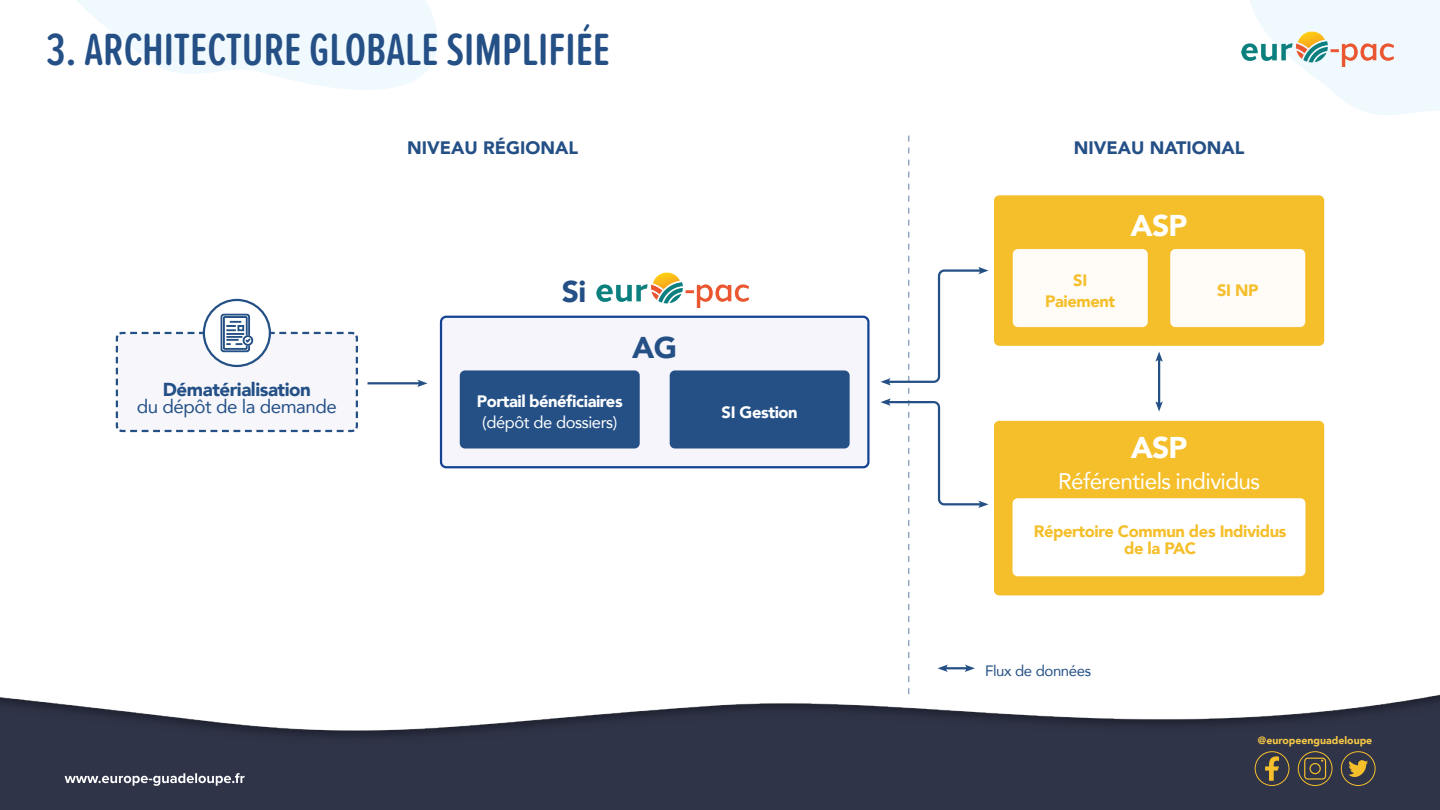
<style>
.page{position:relative;width:1440px;height:810px;background:#fff}
.page>*{position:absolute;margin:0;border:0;box-sizing:border-box;transform-origin:0 0}
.TITRE_GAUCHE{font:600 46.88px "Proxima Soft Ex Cn";color:#245086}
.TITRE_GAUCHE-2{font:900 30px "Avenir";letter-spacing:-.025em;color:#fff}
.TITRE_GAUCHE-3{font:900 30px "Avenir";color:#245086}
.TITRE_GAUCHE-4{font:22.5px "Avenir";letter-spacing:-.025em;color:#fff}
.TITRE_GAUCHE-5{font:18.75px/17.2px "Avenir";letter-spacing:-.025em;color:#245086;text-align:center}
.t1{font:900 18px "Avenir";color:#245086}
.TITRE_GAUCHE-6{font:900 16.5px/17.2px "Avenir";letter-spacing:-.025em;color:#f5bf2b;text-align:center}
.TITRE_GAUCHE-7{font:900 16.5px "Avenir";letter-spacing:-.025em;color:#fff}
.TITRE_GAUCHE-8{font:16.5px "Avenir";letter-spacing:-.025em;color:#fff}
.TITRE_GAUCHE-9{font:15px "Avenir";letter-spacing:-.025em;color:#245086}
.t2{font:900 10.5px "Avenir";color:#f7c845}
.s1{font-weight:900}
</style>
<div class="page">
<svg style="left:1250px;top:0;width:190px;height:115px;fill:#f0f9fd"></svg>
<img style="left:1241px;top:28px;width:152px;height:39px">
<svg style="left:115px;top:313px;width:243px;height:120px"></svg>
<div style="left:203px;top:299px;width:68px;height:68px;border:2px solid #245086;border-radius:50%"></div>
<div style="left:441px;top:317px;width:427px;height:150px;background:#f5f5fb;border-radius:5px"></div>
<div style="left:440px;top:316px;width:430px;height:152px;border:2px solid #134392;border-radius:5px"></div>
<img style="left:596px;top:272px;width:152px;height:36px">
<div style="left:460px;top:370px;width:180px;height:79px;background:#245086;border-radius:5px"></div>
<div style="left:670px;top:370px;width:180px;height:79px;background:#245086;border-radius:5px"></div>
<hr style="left:368px;top:382px;width:53px;height:2px;background:#245086">
<svg style="left:417px;top:380px;width:11px;height:7px"></svg>
<div style="left:994px;top:195px;width:330px;height:151px;background:#f5bf2b;border-radius:5px"></div>
<div style="left:994px;top:421px;width:330px;height:174px;background:#f5bf2b;border-radius:5px"></div>
<div style="left:1013px;top:249px;width:135px;height:78px;background:#fffcf7;border-radius:5px"></div>
<div style="left:1013px;top:498px;width:292px;height:78px;background:#fff;border-radius:5px"></div>
<div style="left:1170px;top:249px;width:135px;height:78px;background:#fffcf7;border-radius:5px"></div>
<hr style="left:1158px;top:358px;width:2px;height:47px;background:#245086">
<svg style="left:1155px;top:352px;width:8px;height:10px"></svg>
<svg style="left:1155px;top:401px;width:8px;height:11px"></svg>
<svg style="left:77px;top:0;width:360px;height:90px;fill:#f0f9fd"></svg>
<svg style="left:881px;top:136px;width:108px;height:558px"></svg>
<img style="left:0;top:694px;width:1440px;height:116px">
<svg style="left:65px;top:773px;width:180px;height:13px"></svg>
<div style="left:1255px;top:751px;width:34px;height:35px;border:1px solid #f5bf2b;border-radius:17px"></div>
<svg style="left:1265px;top:756px;width:14px;height:25px"></svg>
<div style="left:1298px;top:751px;width:34px;height:35px;border:1px solid #f5bf2b;border-radius:17px"></div>
<svg style="left:1304px;top:758px;width:22px;height:22px"></svg>
<div style="left:1341px;top:751px;width:35px;height:35px;border:1px solid #f5bf2b;border-radius:17px"></div>
<svg style="left:1349px;top:759px;width:19px;height:22px"></svg>
<p class="TITRE_GAUCHE" style="left:47px;top:15px;width:565px">3. ARCHITECTURE GLOBALE SIMPLIFIÉE</p>
<p class="t1" style="left:407px;top:132px;width:173px">NIVEAU RÉGIONAL</p>
<p class="TITRE_GAUCHE-5" style="left:137px;top:381px;width:201px"><span class="s1">Dématérialisation<br></span>du dépôt de la demande</p>
<p class="TITRE_GAUCHE-3" style="left:562px;top:266px;width:26px">Si</p>
<p class="TITRE_GAUCHE-3" style="left:632px;top:322px;width:46px">AG</p>
<p class="TITRE_GAUCHE-7" style="left:477px;top:387px;width:147px">Portail bénéficiaires</p>
<p class="TITRE_GAUCHE-8" style="left:482px;top:410px;width:137px">(dépôt de dossiers)</p>
<p class="TITRE_GAUCHE-7" style="left:722px;top:398px;width:78px">SI Gestion</p>
<p class="t1" style="left:1074px;top:132px;width:172px">NIVEAU NATIONAL</p>
<p class="TITRE_GAUCHE-6" style="left:1073px;top:271px;width:15px">SI</p>
<p class="TITRE_GAUCHE-6" style="left:1045px;top:292px;width:72px">Paiement</p>
<p class="TITRE_GAUCHE-2" style="left:1131px;top:200px;width:58px">ASP</p>
<p class="TITRE_GAUCHE-6" style="left:1217px;top:282px;width:43px">SI NP</p>
<p class="TITRE_GAUCHE-2" style="left:1131px;top:422px;width:58px">ASP</p>
<p class="TITRE_GAUCHE-4" style="left:1058px;top:463px;width:204px">Référentiels individus</p>
<p class="TITRE_GAUCHE-6" style="left:1034px;top:522px;width:254px">Répertoire Commun des Individus de la PAC</p>
<p class="TITRE_GAUCHE-9" style="left:985px;top:659px;width:108px">Flux de données</p>
<p class="t2" style="left:1258px;top:732px;width:116px">@europeenguadeloupe</p>
</div>
